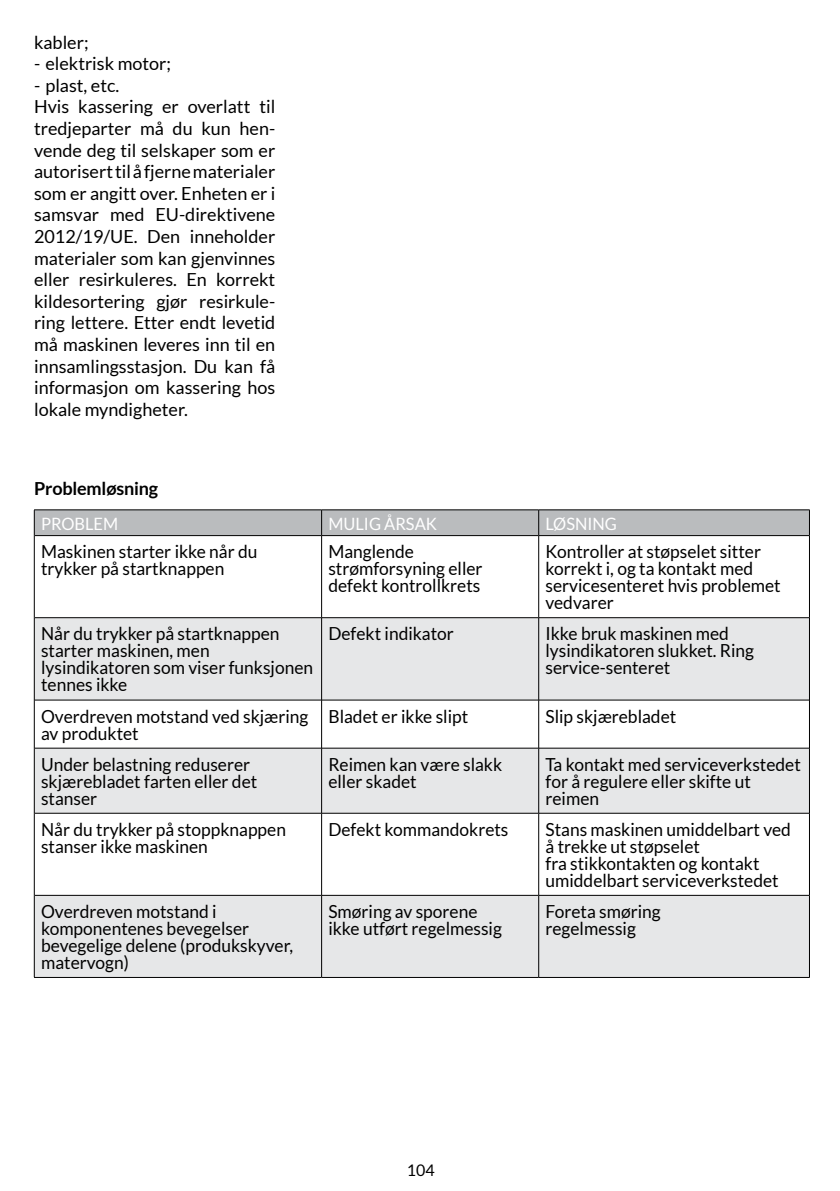
<style>
.page{position:relative;width:840px;height:1191px;background:#fff}
.page>*{position:absolute;margin:0;border:0;box-sizing:border-box;transform-origin:0 0}
.t1{font:18px/17px "Lato";color:#000}
.t2{font:700 18px "Lato";letter-spacing:-.01em;color:#000}
.t3{font:17px "Lato";color:#fff}
.t4{font:16px "Lato";color:#000}
</style>
<div class="page">
<svg style="left:35px;top:618px;width:773px;height:359px;fill:#e6e7e8"></svg>
<hr style="left:35px;top:617px;width:286px;height:1px;background:#000">
<hr style="left:322px;top:617px;width:216px;height:1px;background:#000">
<hr style="left:538px;top:617px;width:270px;height:1px;background:#000">
<hr style="left:35px;top:748px;width:286px;height:1px;background:#000">
<hr style="left:322px;top:748px;width:216px;height:1px;background:#000">
<hr style="left:538px;top:748px;width:270px;height:1px;background:#000">
<hr style="left:35px;top:813px;width:286px;height:1px;background:#000">
<hr style="left:322px;top:813px;width:216px;height:1px;background:#000">
<hr style="left:538px;top:813px;width:270px;height:1px;background:#000">
<hr style="left:35px;top:895px;width:286px;height:1px;background:#000">
<hr style="left:322px;top:895px;width:216px;height:1px;background:#000">
<hr style="left:538px;top:895px;width:270px;height:1px;background:#000">
<hr style="left:322px;top:535px;width:216px;height:1px;background:#000">
<hr style="left:322px;top:699px;width:216px;height:1px;background:#000">
<hr style="left:321px;top:509px;width:217px;height:1px;background:#000">
<hr style="left:321px;top:977px;width:217px;height:1px;background:#000">
<hr style="left:35px;top:535px;width:286px;height:1px;background:#000">
<hr style="left:35px;top:699px;width:286px;height:1px;background:#000">
<hr style="left:34px;top:509px;width:287px;height:1px;background:#000">
<hr style="left:34px;top:535px;width:1px;height:82px;background:#000">
<hr style="left:321px;top:535px;width:1px;height:82px;background:#000">
<hr style="left:34px;top:617px;width:1px;height:83px;background:#000">
<hr style="left:321px;top:617px;width:1px;height:83px;background:#000">
<hr style="left:34px;top:700px;width:1px;height:48px;background:#000">
<hr style="left:321px;top:700px;width:1px;height:48px;background:#000">
<hr style="left:34px;top:748px;width:1px;height:65px;background:#000">
<hr style="left:321px;top:748px;width:1px;height:65px;background:#000">
<hr style="left:34px;top:813px;width:1px;height:82px;background:#000">
<hr style="left:321px;top:813px;width:1px;height:82px;background:#000">
<hr style="left:34px;top:895px;width:1px;height:82px;background:#000">
<hr style="left:321px;top:895px;width:1px;height:82px;background:#000">
<hr style="left:34px;top:977px;width:287px;height:1px;background:#000">
<hr style="left:538px;top:535px;width:270px;height:1px;background:#000">
<hr style="left:538px;top:699px;width:270px;height:1px;background:#000">
<hr style="left:538px;top:509px;width:271px;height:1px;background:#000">
<div style="left:34px;top:510px;width:775px;height:25px;background:#babcbe"></div>
<hr style="left:538px;top:535px;width:1px;height:82px;background:#000">
<hr style="left:808px;top:535px;width:1px;height:82px;background:#000">
<hr style="left:538px;top:617px;width:1px;height:83px;background:#000">
<hr style="left:808px;top:617px;width:1px;height:83px;background:#000">
<hr style="left:538px;top:700px;width:1px;height:48px;background:#000">
<hr style="left:808px;top:700px;width:1px;height:48px;background:#000">
<hr style="left:538px;top:748px;width:1px;height:65px;background:#000">
<hr style="left:808px;top:748px;width:1px;height:65px;background:#000">
<hr style="left:538px;top:813px;width:1px;height:82px;background:#000">
<hr style="left:808px;top:813px;width:1px;height:82px;background:#000">
<hr style="left:538px;top:895px;width:1px;height:82px;background:#000">
<hr style="left:808px;top:895px;width:1px;height:82px;background:#000">
<hr style="left:538px;top:977px;width:271px;height:1px;background:#000">
<p class="t1" style="left:34px;top:33px;width:56px">kabler;</p>
<p class="t1" style="left:34px;top:55px;width:138px">- elektrisk motor;</p>
<p class="t1" style="left:34px;top:74px;width:243px;line-height:21.6px">- plast, etc.<br>Hvis kassering er overlatt til tredjeparter må du kun hen&shy;vende deg til selskaper som er autorisert til å fjerne materialer som er angitt over. Enheten er i samsvar med EU-direktivene<br>2012/19/UE. Den inneholder materialer som kan gjenvinnes eller resirkuleres. En korrekt kildesortering gjør resirkule&shy;ring lettere. Etter endt levetid må maskinen leveres inn til en innsamlingsstasjon. Du kan få informasjon om kassering hos lokale myndigheter.</p>
<p class="t2" style="left:34px;top:478px;width:125px">Problemløsning</p>
<p class="t3" style="left:41px;top:514px;width:78px">PROBLEM</p>
<p class="t3" style="left:328px;top:514px;width:110px">MULIG ÅRSAK</p>
<p class="t3" style="left:545px;top:514px;width:73px">LØSNING</p>
<p class="t1" style="left:41px;top:543px;width:218px">Maskinen starter ikke når du trykker på startknappen</p>
<p class="t1" style="left:328px;top:543px;width:155px">Manglende strømforsyning eller defekt kontrollkrets</p>
<p class="t1" style="left:545px;top:543px;width:236px">Kontroller at støpselet sitter korrekt i, og ta kontakt med servicesenteret hvis problemet vedvarer</p>
<p class="t1" style="left:41px;top:625px;width:273px">Når du trykker på startknappen starter maskinen, men lysindikatoren som viser funksjonen tennes ikke</p>
<p class="t1" style="left:328px;top:625px;width:127px">Defekt indikator</p>
<p class="t1" style="left:545px;top:625px;width:210px">Ikke bruk maskinen med lysindikatoren slukket. Ring service-senteret</p>
<p class="t1" style="left:41px;top:707px;width:269px">Overdreven motstand ved skjæring av produktet</p>
<p class="t1" style="left:328px;top:707px;width:141px">Bladet er ikke slipt</p>
<p class="t1" style="left:545px;top:707px;width:132px">Slip skjærebladet</p>
<p class="t1" style="left:41px;top:755px;width:217px">Under belastning reduserer skjærebladet farten eller det stanser</p>
<p class="t1" style="left:328px;top:755px;width:175px">Reimen kan være slakk eller skadet</p>
<p class="t1" style="left:545px;top:755px;width:257px">Ta kontakt med serviceverkstedet for å regulere eller skifte ut reimen</p>
<p class="t1" style="left:41px;top:820px;width:246px">Når du trykker på stoppknappen stanser ikke maskinen</p>
<p class="t1" style="left:328px;top:820px;width:181px">Defekt kommandokrets</p>
<p class="t1" style="left:545px;top:820px;width:247px">Stans maskinen umiddelbart ved å trekke ut støpselet<br>fra stikkontakten og kontakt umiddelbart serviceverkstedet</p>
<p class="t1" style="left:41px;top:903px;width:253px">Overdreven motstand i komponentenes bevegelser bevegelige delene (produkskyver, matervogn)</p>
<p class="t1" style="left:328px;top:903px;width:175px">Smøring av sporene ikke utført regelmessig</p>
<p class="t1" style="left:545px;top:903px;width:117px">Foreta smøring regelmessig</p>
<p class="t4" style="left:406px;top:1160px;width:29px">104</p>
</div>
